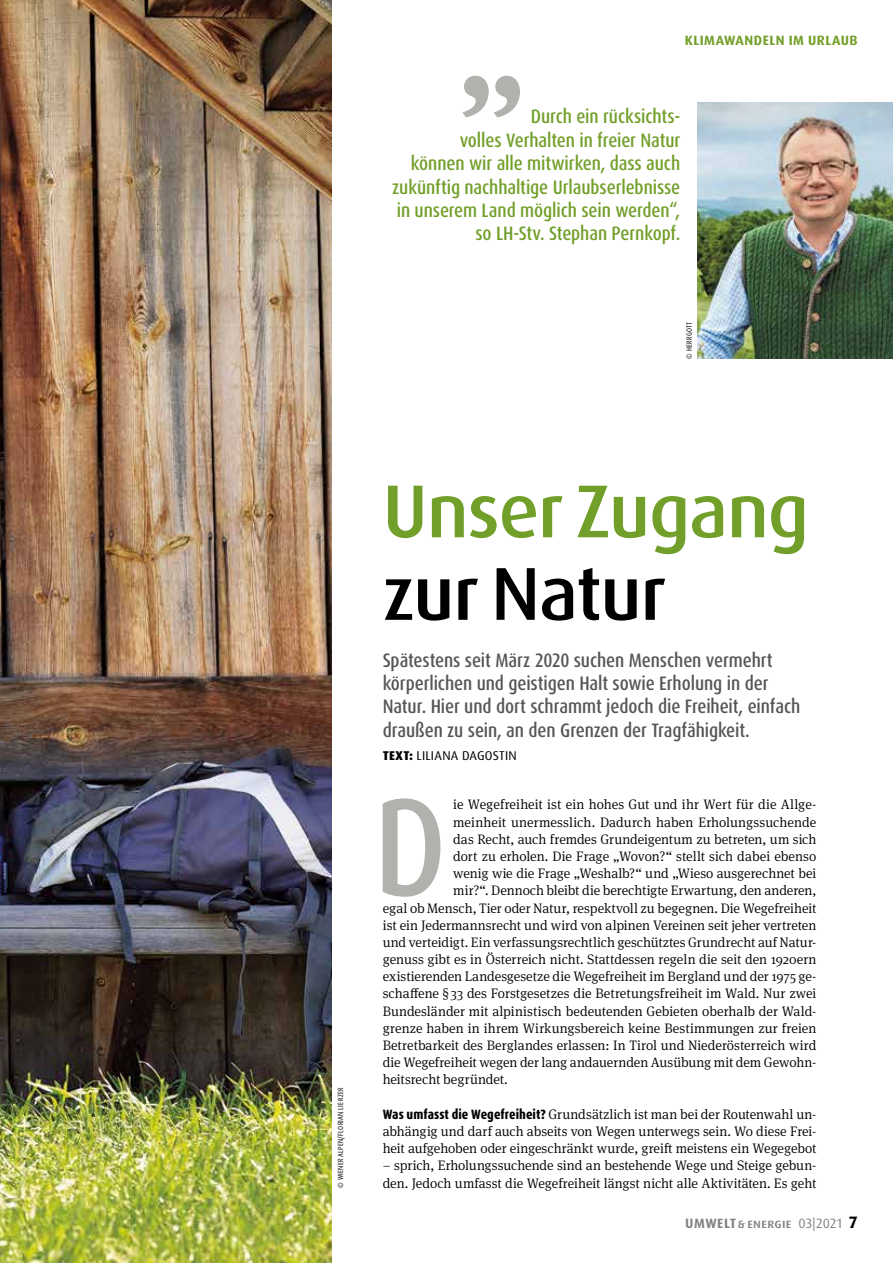
<style>
.page{position:relative;width:893px;height:1263px;background:#fff}
.page>*{position:absolute;margin:0;border:0;box-sizing:border-box;transform-origin:0 0}
.t1{font:500 condensed 138.75px "Dax Pro";color:#b2b1ad}
.t2{font:500 75px "Dax Pro";letter-spacing:-.015em;color:#729f29}
.t3{font:500 75px "Dax Pro";letter-spacing:-.01em;color:#000}
.t4{font:500 condensed 19.5px/23.4px "Dax Pro";letter-spacing:-.005em;color:#585654}
.t5{font:500 condensed 19.5px/23.4px "Dax Pro";letter-spacing:-.005em;color:#729f29;text-align:right}
.t6{font:300 13.8px/17.2px "Meta Serif Pro";letter-spacing:-.005em;color:#000;text-align:justify}
.t7{font:500 13.5px "Dax Pro";letter-spacing:.025em;color:#848280}
.t8{font:700 13.5px "Dax Pro";letter-spacing:.035em;color:#729f29}
.t9{font:12.75px "Dax Pro";letter-spacing:.02em;color:#000}
.t10{font:condensed 7.5px "Dax Pro";letter-spacing:.035em;color:#000}
.s1{font-weight:800}
.s2{font-family:"Dax Pro";font-weight:800;font-stretch:condensed;font-size:13.5px}
.s3{font-weight:700}
.s4{font-weight:400}
.s5{font-weight:700;font-size:16.5px;color:#000}
</style>
<div class="page">
<svg style="left:462px;top:76px;width:58px;height:41px"></svg>
<img style="left:697px;top:102px;width:196px;height:257px">
<img style="left:0;top:0;width:332px;height:1263px">
<p class="t8" style="left:685px;top:32px;width:174px">KLIMAWANDELN IM URLAUB</p>
<h3 class="t5" style="left:392px;top:105px;width:290px">Durch ein rücksichts-<br>volles Verhalten in freier Natur<br>können wir alle mitwirken, dass auch zukünftig nachhaltige Urlaubserlebnisse in unserem Land möglich sein werden“, so LH-Stv. Stephan Pernkopf.</h3>
<p class="t10" style="left:684px;top:359px;width:38px;rotate:-90deg">© HERRGOTT</p>
<p class="t10" style="left:336px;top:1188px;width:102px;rotate:-90deg">© WIENER ALPEN/FLORIAN LIERZER</p>
<h2 class="t2" style="left:383px;top:463px;width:428px">Unser Zugang</h2>
<h2 class="t3" style="left:383px;top:545px;width:285px">zur Natur</h2>
<h3 class="t4" style="left:383px;top:648px;width:419px">Spätestens seit März 2020 suchen Menschen vermehrt körperlichen und geistigen Halt sowie Erholung in der Natur. Hier und dort schrammt jedoch die Freiheit, einfach draußen zu sein, an den Grenzen der Tragfähigkeit.</h3>
<p class="t9" style="left:383px;top:747px;width:136px"><span class="s1">TEXT:</span> LILIANA DAGOSTIN</p>
<h1 class="t1" style="left:374px;top:758px;width:75px">D</h1>
<p class="t6" style="left:453px;top:795px;width:365px">ie Wegefreiheit ist ein hohes Gut und ihr Wert für die Allge-</p>
<p class="t6" style="left:453px;top:812px;width:365px">meinheit unermesslich. Dadurch haben Erholungssuchende</p>
<p class="t6" style="left:453px;top:830px;width:365px">das Recht, auch fremdes Grundeigentum zu betreten, um sich</p>
<p class="t6" style="left:453px;top:847px;width:365px">dort zu erholen. Die Frage „Wovon?“ stellt sich dabei ebenso</p>
<p class="t6" style="left:453px;top:864px;width:365px">wenig wie die Frage „Weshalb?“ und „Wieso ausgerechnet bei</p>
<p class="t6" style="left:453px;top:881px;width:365px">mir?“. Dennoch bleibt die berechtigte Erwartung, den anderen,</p>
<p class="t6" style="left:383px;top:898px;width:435px">egal ob Mensch, Tier oder Natur, respektvoll zu begegnen. Die Wegefreiheit</p>
<p class="t6" style="left:383px;top:916px;width:435px">ist ein Jedermannsrecht und wird von alpinen Vereinen seit jeher vertreten</p>
<p class="t6" style="left:383px;top:933px;width:435px">und verteidigt. Ein verfassungsrechtlich geschütztes Grundrecht auf Natur-</p>
<p class="t6" style="left:383px;top:950px;width:435px">genuss gibt es in Österreich nicht. Stattdessen regeln die seit den 1920ern</p>
<p class="t6" style="left:383px;top:967px;width:435px">existierenden Landesgesetze die Wegefreiheit im Bergland und der 1975 ge-</p>
<p class="t6" style="left:383px;top:984px;width:435px">schaffene §33 des Forstgesetzes die Betretungsfreiheit im Wald. Nur zwei</p>
<p class="t6" style="left:383px;top:1001px;width:435px">Bundesländer mit alpinistisch bedeutenden Gebieten oberhalb der Wald-</p>
<p class="t6" style="left:383px;top:1019px;width:435px">grenze haben in ihrem Wirkungsbereich keine Bestimmungen zur freien</p>
<p class="t6" style="left:383px;top:1036px;width:435px">Betretbarkeit des Berglandes erlassen: In Tirol und Niederösterreich wird</p>
<p class="t6" style="left:383px;top:1053px;width:435px">die Wegefreiheit wegen der lang andauernden Ausübung mit dem Gewohn-</p>
<p class="t6" style="left:383px;top:1070px;width:127px">heitsrecht begründet.</p>
<p class="t6" style="left:383px;top:1105px;width:435px"><span class="s2">Was umfasst die Wegefreiheit?</span> Grundsätzlich ist man bei der Routenwahl un&shy;abhängig und darf auch abseits von Wegen unterwegs sein. Wo diese Frei&shy;heit aufgehoben oder eingeschränkt wurde, greift meistens ein Wegegebot</p>
<p class="t6" style="left:383px;top:1156px;width:435px">– sprich, Erholungssuchende sind an bestehende Wege und Steige gebun&shy;den. Jedoch umfasst die Wegefreiheit längst nicht alle Aktivitäten. Es geht</p>
<p class="t7" style="left:685px;top:1215px;width:174px"><span class="s3">UMWELT</span>&amp; energie <span class="s4">03|2021</span> <span class="s5">7</span></p>
</div>
